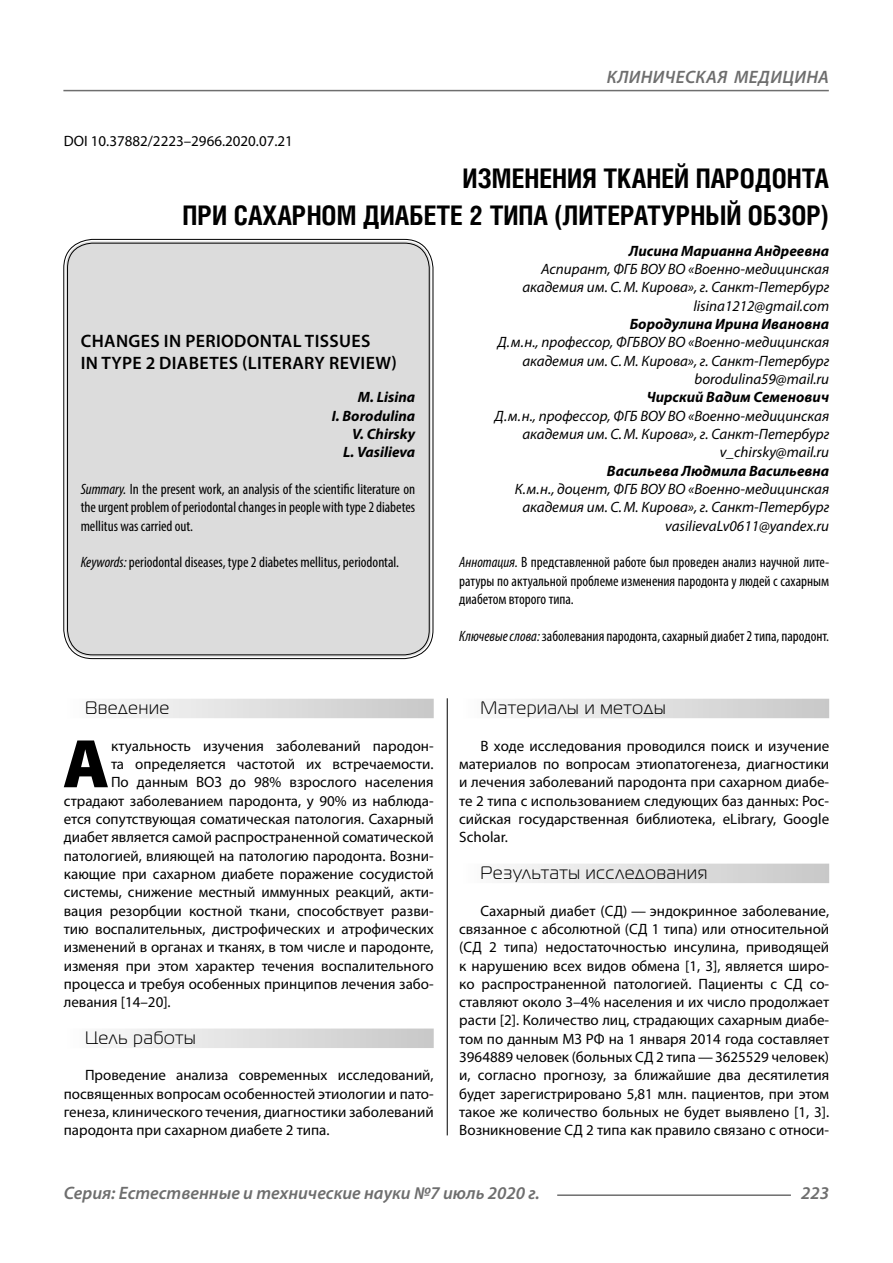
<style>
.page{position:relative;width:893px;height:1263px;background:#fff}
.page>*{position:absolute;margin:0;border:0;box-sizing:border-box;transform-origin:0 0}
.Bukvica{font:900 69.3px "Myriad Pro";color:#000}
.Header{font:700 27px/37.5px "Helios Cond C";color:#000;text-align:right}
.t1{font:italic 600 18px "Myriad Pro";color:#6e6e6e}
.Header-eng{font:600 18px/21.6px "Myriad Pro";letter-spacing:.02em;color:#000}
.Subheader{font:18px "Magistral C";letter-spacing:.05em;color:#000}
.Normal{font:15px/18.3px "Myriad Pro";color:#000;text-align:justify}
.Bukvica-2{font:15px "Myriad Pro";color:#000}
.Author-doc{font:italic 15px/18.3px "Myriad Pro";color:#000;text-align:right}
.Annotation-eng{font:condensed 15px/18.3px "Myriad Pro";color:#000;text-align:justify}
.Annotation-rus{font:condensed 15px/18.3px "Myriad Pro";color:#000;text-align:justify}
.Author{font:italic 700 15px "Myriad Pro";color:#000}
.Author-email{font:italic 15px "Myriad Pro";color:#000}
.Author-eng{font:italic 700 15px "Myriad Pro";color:#000}
.DOI{font:15px "Myriad Pro";color:#000}
.s1{font-style:italic}
</style>
<div class="page">
<hr style="left:447px;top:696px;width:1px;height:439px;background:#000">
<div style="left:64px;top:699px;width:370px;height:19px;background:linear-gradient(to right,#fcfcfc,#c8c8c8)"></div>
<div style="left:64px;top:1028px;width:370px;height:20px;background:linear-gradient(to right,#fcfcfc,#c8c8c8)"></div>
<div style="left:459px;top:699px;width:370px;height:19px;background:linear-gradient(to right,#fcfcfc,#c8c8c8)"></div>
<div style="left:459px;top:864px;width:370px;height:19px;background:linear-gradient(to right,#fcfcfc,#c8c8c8)"></div>
<div style="left:66px;top:241px;width:365px;height:416px;background:#dcdcdc;border-radius:27px"></div>
<hr style="left:557px;top:1194px;width:234px;height:2px;background:#6e6e6e">
<hr style="left:63px;top:90px;width:766px;height:1px;background:#6e6e6e">
<p class="t1" style="left:607px;top:66px;width:23px">Клиническая</p>
<p class="t1" style="left:734px;top:66px;width:13px">медицина</p>
<p class="DOI" style="left:64px;top:132px;width:231px">DOI 10.37882/2223–2966.2020.07.21</p>
<p class="Header" style="left:182px;top:159px;width:648px">ИЗМЕНЕНИЯ ТКАНЕЙ ПАРОДОНТА<br>ПРИ САХАРНОМ ДИАБЕТЕ 2 ТИПА (ЛИТЕРАТУРНЫЙ ОБЗОР)</p>
<p class="Author" style="left:629px;top:241px;width:202px">Лисина Марианна Андреевна</p>
<p class="Author-doc" style="left:522px;top:260px;width:308px">Аспирант, ФГБ ВОУ ВО «Военно-медицинская академия им. С.М. Кирова», г. Санкт-Петербург</p>
<p class="Author-email" style="left:693px;top:296px;width:137px">lisina1212@gmail.com</p>
<p class="Author" style="left:630px;top:314px;width:201px">Бородулина Ирина Ивановна</p>
<p class="Author-doc" style="left:498px;top:333px;width:333px">Д.м.н., профессор, ФГБВОУ ВО «Военно-медицинская академия им. С.М. Кирова», г. Санкт-Петербург</p>
<p class="Author-email" style="left:694px;top:370px;width:136px">borodulina59@mail.ru</p>
<p class="Author" style="left:647px;top:388px;width:184px">Чирский Вадим Семенович</p>
<p class="Author-doc" style="left:495px;top:406px;width:336px">Д.м.н., профессор, ФГБ ВОУ ВО «Военно-медицинская академия им. С.М. Кирова», г. Санкт-Петербург</p>
<p class="Author-email" style="left:720px;top:443px;width:111px">v_chirsky@mail.ru</p>
<p class="Author" style="left:607px;top:461px;width:224px">Васильева Людмила Васильевна</p>
<p class="Author-doc" style="left:515px;top:480px;width:316px;text-align:center">К.м.н., доцент, ФГБ ВОУ ВО «Военно-медицинская академия им. С.М. Кирова», г. Санкт-Петербург</p>
<p class="Author-email" style="left:665px;top:516px;width:165px">vasilievaLv0611@yandex.ru</p>
<p class="Annotation-rus" style="left:459px;top:553px;width:371px"><span class="s1">Аннотация.</span> В представленной работе был проведен анализ научной лите&shy;ратуры по актуальной проблеме изменения пародонта у людей с сахарным диабетом второго типа.</p>
<p class="Annotation-rus" style="left:459px;top:626px;width:371px"><span class="s1">Ключевые слова:</span> заболевания пародонта, сахарный диабет 2 типа, пародонт.</p>
<p class="Header-eng" style="left:81px;top:330px;width:318px">CHANGES IN PERIODONTAL TISSUES<br>IN TYPE 2 DIABETES (LITERARY REVIEW)</p>
<p class="Author-eng" style="left:358px;top:388px;width:59px">M. Lisina</p>
<p class="Author-eng" style="left:332px;top:406px;width:85px">I. Borodulina</p>
<p class="Author-eng" style="left:352px;top:424px;width:65px">V. Chirsky</p>
<p class="Author-eng" style="left:343px;top:443px;width:73px">L. Vasilieva</p>
<p class="Annotation-eng" style="left:81px;top:480px;width:336px"><span class="s1">Summary.</span> In the present work, an analysis of the scientific literature on the urgent problem of periodontal changes in people with type 2 diabetes mellitus was carried out.</p>
<p class="Annotation-eng" style="left:81px;top:553px;width:320px"><span class="s1">Keywords:</span> periodontal diseases, type 2 diabetes mellitus, periodontal.</p>
<p class="Subheader" style="left:85px;top:698px;width:86px">Введение</p>
<p class="Bukvica" style="left:63px;top:718px;width:48px">А</p>
<p class="Bukvica-2" style="left:111px;top:736px;width:324px">ктуальность изучения заболеваний пародон-</p>
<p class="Bukvica-2" style="left:111px;top:755px;width:324px">та определяется частотой их встречаемости.</p>
<p class="Bukvica-2" style="left:111px;top:773px;width:324px">По данным ВОЗ до 98% взрослого населения</p>
<p class="Bukvica-2" style="left:64px;top:791px;width:371px">страдают заболеванием пародонта, у 90% из наблюда-</p>
<p class="Bukvica-2" style="left:64px;top:810px;width:371px">ется сопутствующая соматическая патология. Сахарный</p>
<p class="Bukvica-2" style="left:64px;top:828px;width:371px">диабет является самой распространенной соматической</p>
<p class="Bukvica-2" style="left:64px;top:846px;width:371px">патологией, влияющей на патологию пародонта. Возни-</p>
<p class="Bukvica-2" style="left:64px;top:864px;width:371px">кающие при сахарном диабете поражение сосудистой</p>
<p class="Bukvica-2" style="left:64px;top:883px;width:371px">системы, снижение местный иммунных реакций, акти-</p>
<p class="Bukvica-2" style="left:64px;top:901px;width:371px">вация резорбции костной ткани, способствует разви-</p>
<p class="Bukvica-2" style="left:64px;top:919px;width:371px">тию воспалительных, дистрофических и атрофических</p>
<p class="Bukvica-2" style="left:64px;top:938px;width:371px">изменений в органах и тканях, в том числе и пародонте,</p>
<p class="Bukvica-2" style="left:64px;top:956px;width:371px">изменяя при этом характер течения воспалительного</p>
<p class="Bukvica-2" style="left:64px;top:974px;width:371px">процесса и требуя особенных принципов лечения забо-</p>
<p class="Bukvica-2" style="left:64px;top:993px;width:108px">левания [14–20].</p>
<p class="Subheader" style="left:85px;top:1028px;width:112px">Цель работы</p>
<p class="Normal" style="left:64px;top:1066px;width:371px;text-indent:21px">Проведение анализа современных исследований, посвященных вопросам особенностей этиологии и пато&shy;генеза, клинического течения, диагностики заболеваний пародонта при сахарном диабете 2 типа.</p>
<p class="Subheader" style="left:480px;top:698px;width:187px">Материалы и методы</p>
<p class="Normal" style="left:459px;top:736px;width:371px;text-indent:21px">В ходе исследования проводился поиск и изучение материалов по вопросам этиопатогенеза, диагностики и лечения заболеваний пародонта при сахарном диабе&shy;те 2 типа с использованием следующих баз данных: Рос&shy;сийская государственная библиотека, eLibrary, Google Scholar.</p>
<p class="Subheader" style="left:480px;top:863px;width:228px">Результаты исследования</p>
<p class="Normal" style="left:459px;top:901px;width:371px;text-indent:21px">Сахарный диабет (СД) — эндокринное заболевание, связанное с абсолютной (СД 1 типа) или относительной (СД 2 типа) недостаточностью инсулина, приводящей к нарушению всех видов обмена [1, 3], является широ&shy;ко распространенной патологией. Пациенты с СД со&shy;ставляют около 3–4% населения и их число продолжает расти [2]. Количество лиц, страдающих сахарным диабе&shy;том по данным МЗ РФ на 1 января 2014 года составляет 3964889 человек (больных СД 2 типа—3625529 человек) и, согласно прогнозу, за ближайшие два десятилетия будет зарегистрировано 5,81 млн. пациентов, при этом такое же количество больных не будет выявлено [1, 3].<br>Возникновение СД 2 типа как правило связано с относи-</p>
<p class="t1" style="left:64px;top:1182px;width:478px">Серия: Естественные и технические науки №7 июль 2020 г.</p>
<p class="t1" style="left:801px;top:1182px;width:30px">223</p>
</div>
